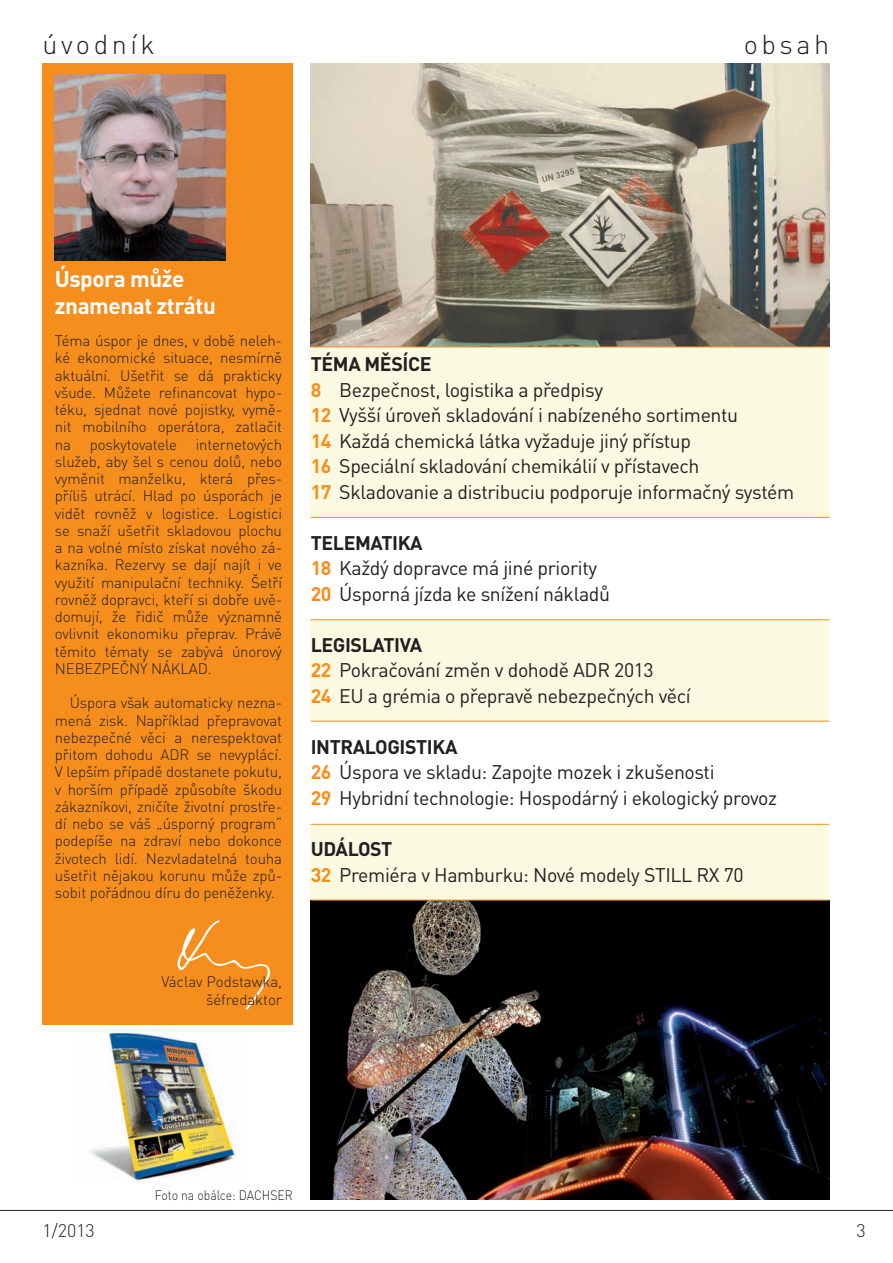
<style>
.page{position:relative;width:893px;height:1263px;background:#fff}
.page>*{position:absolute;margin:0;border:0;box-sizing:border-box;transform-origin:0 0}
.t1{font:300 27px "DIN Pro";letter-spacing:.13em;color:#231f20}
.t2{font:700 22.5px/27px "DIN Pro";letter-spacing:-.02em;color:#fff}
.t3{font:19.5px/25.5px "DIN Pro";letter-spacing:-.02em;color:#231f20}
.t4{font:300 18px "DIN Pro";color:#231f20}
.t5{font:300 15px/17.2px "DIN Pro";letter-spacing:-.01em;color:#231f20;text-align:justify}
.t6{font:300 13.5px "DIN Pro";color:#231f20;scale:.9 1}
.s1{font-weight:700}
.s2{font-weight:700;color:#f68e1e}
</style>
<div class="page">
<hr style="left:0;top:1210px;width:893px;height:1px;background:#231f20">
<div style="left:311px;top:620px;width:518px;height:101px;background:#fafae2"></div>
<div style="left:311px;top:824px;width:518px;height:76px;background:#fafae2"></div>
<img style="left:311px;top:901px;width:518px;height:298px">
<div style="left:311px;top:346px;width:518px;height:172px;background:#fafae2"></div>
<img style="left:90px;top:1031px;width:146px;height:151px">
<div style="left:43px;top:63px;width:250px;height:962px;background:#f68e1e"></div>
<img style="left:55px;top:75px;width:170px;height:185px">
<svg style="left:177px;top:920px;width:93px;height:90px"></svg>
<img style="left:311px;top:64px;width:518px;height:283px">
<hr style="left:311px;top:347px;width:518px;height:1px;background:#f68e1e">
<hr style="left:311px;top:517px;width:518px;height:1px;background:#f68e1e">
<hr style="left:311px;top:619px;width:518px;height:1px;background:#f68e1e">
<hr style="left:311px;top:721px;width:518px;height:1px;background:#f68e1e">
<hr style="left:311px;top:824px;width:518px;height:1px;background:#f68e1e">
<hr style="left:311px;top:900px;width:518px;height:1px;background:#f68e1e">
<h1 class="t1" style="left:43px;top:25px;width:114px">úvodník</h1>
<h1 class="t1" style="left:744px;top:25px;width:87px">obsah</h1>
<h2 class="t2" style="left:55px;top:264px;width:162px">Úspora může znamenat ztrátu</h2>
<p class="t5" style="left:55px;top:331px;width:229px">Téma úspor je dnes, v době neleh&shy;ké ekonomické situace, nesmírně aktuální. Ušetřit se dá prakticky všude. Můžete refinancovat hypo&shy;téku, sjednat nové pojistky, vymě&shy;nit mobilního operátora, zatlačit na poskytovatele</p>
<p class="t5" style="left:55px;top:435px;width:229px;text-indent:141px">internetových služeb, aby šel s cenou dolů, nebo vyměnit manželku, která přes&shy;příliš utrácí. Hlad po úsporách je vidět rovněž v logistice. Logistici se snaží ušetřit skladovou plochu a na volné místo získat nového zá&shy;kazníka. Rezervy se dají najít i ve využití manipulační techniky. Šetří rovněž dopravci, kteří si dobře uvě&shy;domují, že řidič může významně ovlivnit ekonomiku přeprav. Právě těmito tématy se zabývá únorový NEBEZPEČNÝ NÁKLAD.</p>
<p class="t5" style="left:55px;top:694px;width:229px;text-indent:15px">Úspora však automaticky nezna&shy;mená zisk. Například přepravovat nebezpečné věci a nerespektovat přitom dohodu ADR se nevyplácí.<br>V lepším případě dostanete pokutu, v horším případě způsobíte škodu zákazníkovi, zničíte životní prostře&shy;dí nebo se váš „úsporný program“ podepíše na zdraví nebo dokonce životech lidí. Nezvladatelná touha ušetřit nějakou korunu může způ&shy;sobit pořádnou díru do peněženky.</p>
<p class="t3" style="left:311px;top:351px;width:485px"><span class="s1">TÉMA MĚSÍCE<br></span><span class="s2">8</span> Bezpečnost, logistika a předpisy<br><span class="s2">12</span> Vyšší úroveň skladování i nabízeného sortimentu<br><span class="s2">14</span> Každá chemická látka vyžaduje jiný přístup<br><span class="s2">16</span> Speciální skladování chemikálií v přístavech<br><span class="s2">17</span> Skladovanie a distribuciu podporuje informačný systém</p>
<h3 class="t3" style="left:311px;top:529px;width:301px"><span class="s1">TELEMATIKA<br></span><span class="s2">18</span> Každý dopravce má jiné priority<br><span class="s2">20</span> Úsporná jízda ke snížení nákladů</h3>
<h3 class="t3" style="left:311px;top:631px;width:382px"><span class="s1">LEGISLATIVA<br></span><span class="s2">22</span> Pokračování změn v dohodě ADR 2013<br><span class="s2">24</span> EU a grémia o přepravě nebezpečných věcí</h3>
<h3 class="t3" style="left:311px;top:733px;width:468px"><span class="s1">INTRALOGISTIKA<br></span><span class="s2">26</span> Úspora ve skladu: Zapojte mozek i zkušenosti<br><span class="s2">29</span> Hybridní technologie: Hospodárný i ekologický provoz</h3>
<h3 class="t3" style="left:311px;top:835px;width:434px"><span class="s1">UDÁLOST<br></span><span class="s2">32</span> Premiéra v Hamburku: Nové modely STILL RX 70</h3>
<p class="t5" style="left:161px;top:972px;width:122px;line-height:18px;text-align:right">Václav Podstawka, šéfredaktor</p>
<p class="t6" style="left:155px;top:1185px;width:155px">Foto na obálce: DACHSER</p>
<p class="t4" style="left:43px;top:1219px;width:54px">1/2013</p>
<p class="t4" style="left:856px;top:1219px;width:11px">3</p>
</div>
